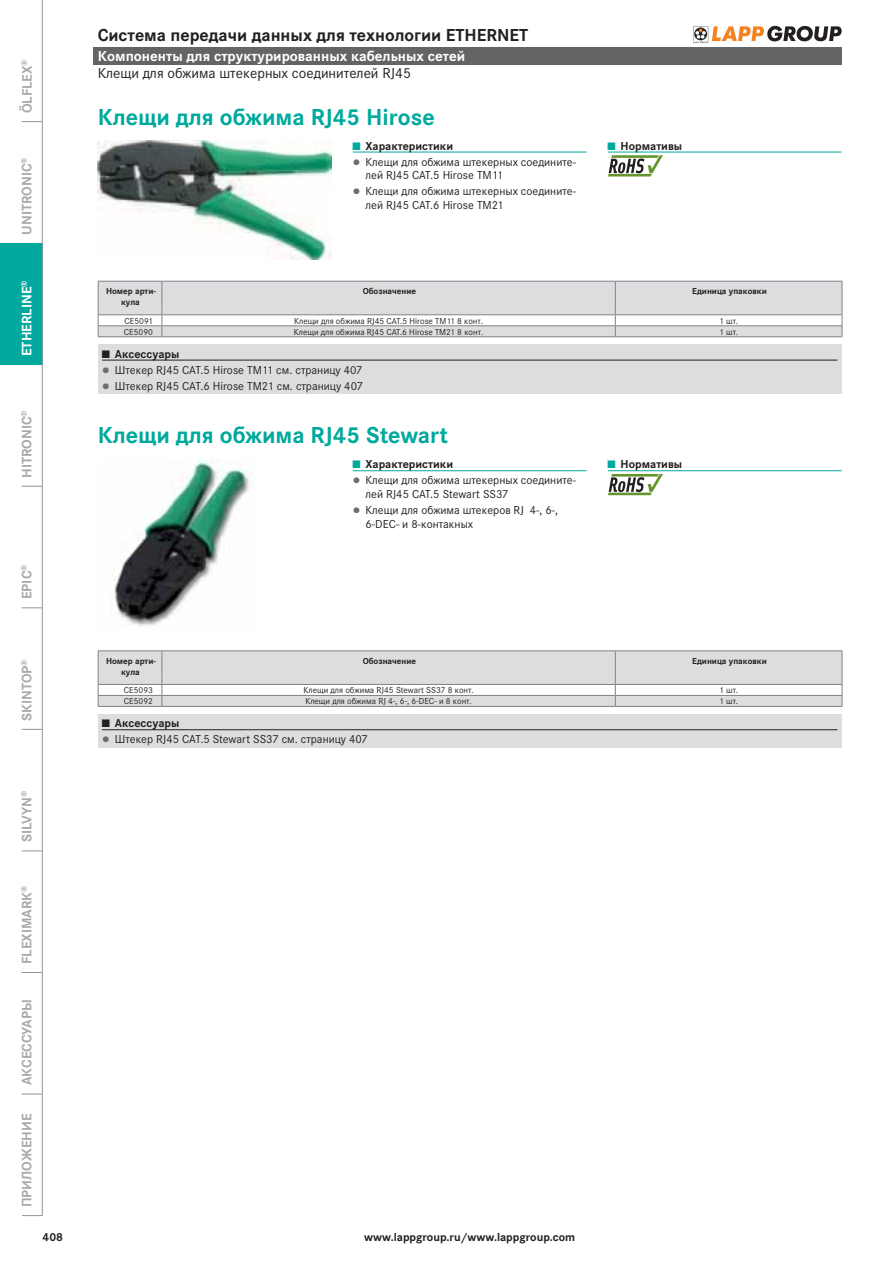
<style>
.page{position:relative;width:893px;height:1263px;background:#fff}
.page>*{position:absolute;margin:0;border:0;box-sizing:border-box;transform-origin:0 0}
.t1{font:700 24px "Corporate STOT";color:#00a99d}
.t2{font:700 18px "Corporate STOT";color:#231f20}
.t3{font:700 15px "Corporate STOT";color:#fff}
.t4{font:15px "Corporate STOT";color:#231f20}
.t5{font:700 14.25px "Corporate STOT";color:#a7a9ac}
.t6{font:700 14.25px "Corporate STOT";color:#fff}
.t7{font:12px/16px "Corporate STOT";color:#231f20}
.t8{font:700 12px "Corporate STOT";color:#231f20}
.t9{font:9px "Corporate STOT";color:#231f20}
.t10{font:700 9px/10.8px "Corporate STOT";color:#231f20;text-align:center}
.s1{font-weight:700;font-size:11.25px;color:#00a99d}
.s2{font-weight:700}
.s3{font-size:11.25px;color:#6d6e70}
.s4{font-size:11.25px;color:#00a99d}
.s5{font-weight:700;font-size:11.25px}
</style>
<div class="page">
<div style="left:0;top:243px;width:42px;height:122px;background:#00a99d"></div>
<hr style="left:42px;top:0;width:1px;height:1216px;background:#939598">
<svg style="left:22px;top:121px;width:20px;height:1px"></svg>
<svg style="left:22px;top:486px;width:20px;height:1px"></svg>
<svg style="left:22px;top:608px;width:20px;height:1px"></svg>
<svg style="left:22px;top:729px;width:20px;height:1px"></svg>
<svg style="left:22px;top:851px;width:20px;height:1px"></svg>
<svg style="left:22px;top:972px;width:20px;height:1px"></svg>
<svg style="left:22px;top:1094px;width:20px;height:1px"></svg>
<svg style="left:22px;top:1215px;width:20px;height:1px"></svg>
<svg style="left:693px;top:26px;width:148px;height:17px"></svg>
<div style="left:94px;top:47px;width:748px;height:17px;background:#636466"></div>
<img style="left:98px;top:141px;width:234px;height:119px">
<hr style="left:353px;top:152px;width:234px;height:1px;background:#00a99d">
<hr style="left:608px;top:152px;width:234px;height:1px;background:#00a99d">
<svg style="left:608px;top:155px;width:55px;height:22px"></svg>
<svg style="left:98px;top:281px;width:745px;height:56px"></svg>
<hr style="left:98px;top:336px;width:64px;height:1px;background:#808285">
<hr style="left:162px;top:336px;width:453px;height:1px;background:#808285">
<hr style="left:615px;top:336px;width:227px;height:1px;background:#808285">
<hr style="left:99px;top:307px;width:63px;height:1px;background:#dcddde">
<div style="left:98px;top:344px;width:744px;height:50px;background:#dcddde"></div>
<hr style="left:102px;top:360px;width:735px;height:1px;background:#231f20">
<img style="left:111px;top:459px;width:139px;height:168px">
<hr style="left:353px;top:470px;width:234px;height:1px;background:#00a99d">
<hr style="left:608px;top:470px;width:234px;height:1px;background:#00a99d">
<svg style="left:608px;top:474px;width:55px;height:21px"></svg>
<hr style="left:98px;top:650px;width:64px;height:1px;background:#808285">
<hr style="left:162px;top:650px;width:453px;height:1px;background:#808285">
<hr style="left:615px;top:650px;width:227px;height:1px;background:#808285">
<svg style="left:98px;top:651px;width:745px;height:55px"></svg>
<hr style="left:98px;top:706px;width:64px;height:1px;background:#808285">
<hr style="left:162px;top:706px;width:453px;height:1px;background:#808285">
<hr style="left:615px;top:706px;width:227px;height:1px;background:#808285">
<hr style="left:99px;top:677px;width:63px;height:1px;background:#dcddde">
<div style="left:98px;top:714px;width:744px;height:34px;background:#dcddde"></div>
<hr style="left:102px;top:729px;width:735px;height:1px;background:#231f20">
<p class="t5" style="left:21px;top:113px;width:55px;rotate:-90deg">ÖLFLEX<sup>®</sup></p>
<p class="t5" style="left:21px;top:235px;width:79px;rotate:-90deg">UNITRONIC<sup>®</sup></p>
<p class="t6" style="left:21px;top:356px;width:77px;rotate:-90deg">ETHERLINE<sup>®</sup></p>
<p class="t5" style="left:21px;top:478px;width:69px;rotate:-90deg">HITRONIC<sup>®</sup></p>
<p class="t5" style="left:21px;top:599px;width:36px;rotate:-90deg">EPIC<sup>®</sup></p>
<p class="t5" style="left:21px;top:721px;width:63px;rotate:-90deg">SKINTOP<sup>®</sup></p>
<p class="t5" style="left:21px;top:842px;width:53px;rotate:-90deg">SILVYN<sup>®</sup></p>
<p class="t5" style="left:21px;top:964px;width:80px;rotate:-90deg">FLEXIMARK<sup>®</sup></p>
<p class="t5" style="left:21px;top:1085px;width:87px;rotate:-90deg">АКСЕССУАРЫ</p>
<p class="t5" style="left:21px;top:1207px;width:95px;rotate:-90deg">ПРИЛОЖЕНИЕ</p>
<p class="t8" style="left:43px;top:1233px;width:22px">408</p>
<h2 class="t2" style="left:98px;top:28px;width:432px">Система передачи данных для технологии ETHERNET</h2>
<p class="t3" style="left:98px;top:50px;width:369px">Компоненты для структурированных кабельных сетей</p>
<p class="t4" style="left:98px;top:67px;width:315px">Клещи для обжима штекерных соединителей RJ45</p>
<h1 class="t1" style="left:98px;top:107px;width:338px">Клещи для обжима RJ45 Hirose</h1>
<p class="t7" style="left:353px;top:138px;width:225px"><span class="s1">■</span> <span class="s2">Характеристики<br></span><span class="s3">▯</span> Клещи для обжима штекерных соедините-</p>
<p class="t7" style="left:353px;top:168px;width:225px;text-indent:13px">лей RJ45 CAT.5 Hirose TM11<br><span class="s3">▯</span> Клещи для обжима штекерных соедините-</p>
<p class="t7" style="left:366px;top:198px;width:140px">лей RJ45 CAT.6 Hirose TM21</p>
<p class="t8" style="left:608px;top:141px;width:76px"><span class="s4">■</span> Нормативы</p>
<p class="t10" style="left:106px;top:287px;width:51px">Номер арти&shy;кула</p>
<p class="t10" style="left:363px;top:287px;width:55px">Обозначение</p>
<p class="t10" style="left:692px;top:287px;width:76px">Единица упаковки</p>
<p class="t9" style="left:125px;top:317px;width:30px">CE5091</p>
<p class="t9" style="left:294px;top:317px;width:190px">Клещи для обжима RJ45 CAT.5 Hirose TM11 8 конт.</p>
<p class="t9" style="left:719px;top:317px;width:21px">1 шт.</p>
<p class="t9" style="left:124px;top:328px;width:31px">CE5090</p>
<p class="t9" style="left:294px;top:328px;width:191px">Клещи для обжима RJ45 CAT.6 Hirose TM21 8 конт.</p>
<p class="t9" style="left:719px;top:328px;width:21px">1 шт.</p>
<p class="t7" style="left:102px;top:346px;width:263px"><span class="s5">■</span> <span class="s2">Аксессуары<br></span><span class="s3">▯</span> Штекер RJ45 CAT.5 Hirose TM11 см. страницу 407 <span class="s3">▯</span> Штекер RJ45 CAT.6 Hirose TM21 см. страницу 407</p>
<h1 class="t1" style="left:98px;top:426px;width:352px">Клещи для обжима RJ45 Stewart</h1>
<p class="t7" style="left:353px;top:457px;width:225px"><span class="s1">■</span> <span class="s2">Характеристики<br></span><span class="s3">▯</span> Клещи для обжима штекерных соедините-</p>
<p class="t7" style="left:353px;top:487px;width:207px;text-indent:13px">лей RJ45 CAT.5 Stewart SS37<br><span class="s3">▯</span> Клещи для обжима штекеров RJ 4-, 6-,</p>
<p class="t7" style="left:366px;top:517px;width:109px">6-DEC- и 8-контакных</p>
<p class="t8" style="left:608px;top:460px;width:76px"><span class="s4">■</span> Нормативы</p>
<p class="t10" style="left:106px;top:656px;width:51px">Номер арти&shy;кула</p>
<p class="t10" style="left:363px;top:656px;width:55px">Обозначение</p>
<p class="t10" style="left:692px;top:656px;width:76px">Единица упаковки</p>
<p class="t9" style="left:124px;top:687px;width:31px">CE5093</p>
<p class="t9" style="left:303px;top:687px;width:172px">Клещи для обжима RJ45 Stewart SS37 8 конт.</p>
<p class="t9" style="left:719px;top:687px;width:21px">1 шт.</p>
<p class="t9" style="left:124px;top:698px;width:31px">CE5092</p>
<p class="t9" style="left:305px;top:698px;width:168px">Клещи для обжима RJ 4-, 6-, 6-DEC- и 8 конт.</p>
<p class="t9" style="left:719px;top:698px;width:21px">1 шт.</p>
<p class="t7" style="left:102px;top:716px;width:267px"><span class="s5">■</span> <span class="s2">Аксессуары<br></span><span class="s3">▯</span> Штекер RJ45 CAT.5 Stewart SS37 см. страницу 407</p>
<p class="t8" style="left:364px;top:1233px;width:213px">www.lappgroup.ru/www.lappgroup.com</p>
</div>
